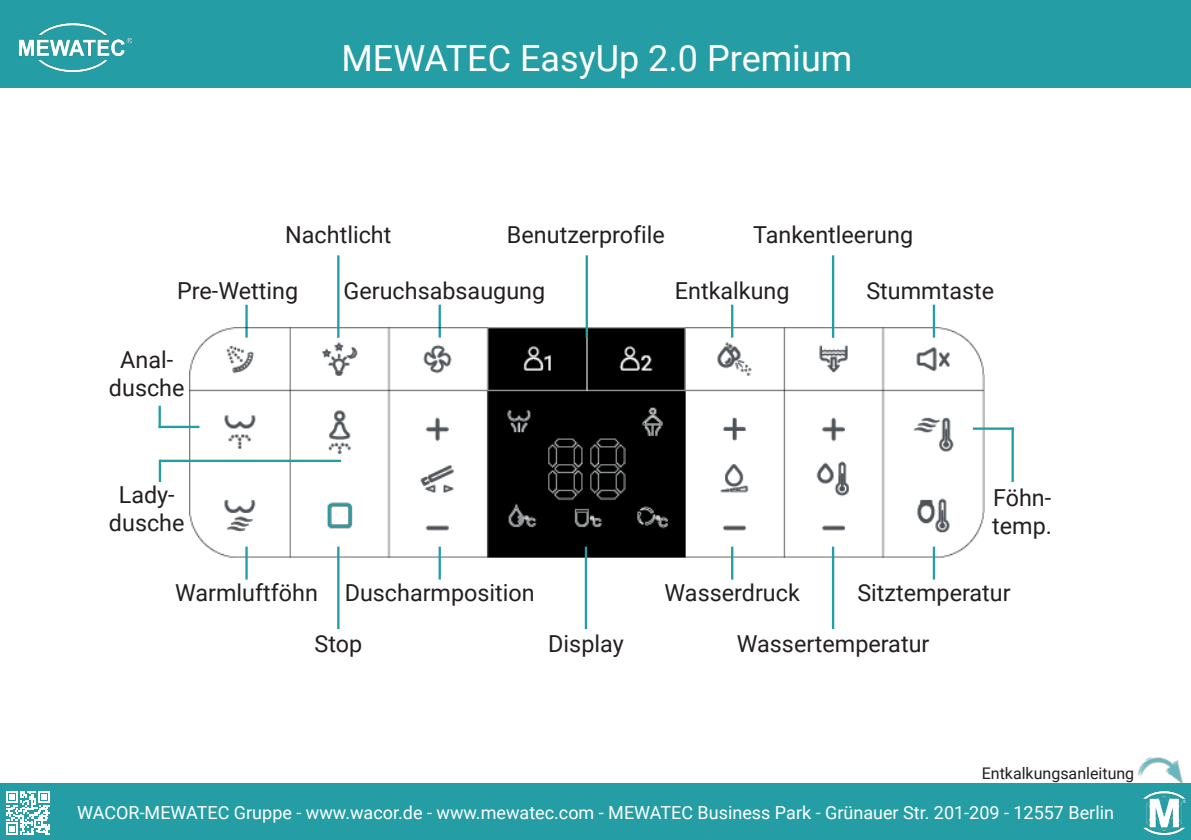
<style>
.page{position:relative;width:1191px;height:840px;background:#fff}
.page>*{position:absolute;margin:0;border:0;box-sizing:border-box;transform-origin:0 0}
.t1{font:36px "Roboto";color:#fff}
.t2{font:23.4px/28px "Roboto";color:#231f20}
.t3{font:18px "Roboto";color:#fff}
.t4{font:16px "Roboto";color:#231f20}
</style>
<div class="page">
<div style="left:0;top:782px;width:1191px;height:57px;background:#249ea4"></div>
<div style="left:0;top:0;width:1191px;height:88px;background:#249ea4"></div>
<img style="left:1143px;top:800px;width:42px;height:34px">
<hr style="left:245px;top:304px;width:3px;height:33px;background:#229ea5">
<hr style="left:438px;top:304px;width:3px;height:33px;background:#229ea5">
<img style="left:189px;top:328px;width:795px;height:230px">
<hr style="left:731px;top:304px;width:2px;height:33px;background:#229ea5">
<hr style="left:932px;top:304px;width:3px;height:33px;background:#229ea5">
<hr style="left:245px;top:546px;width:3px;height:33px;background:#229ea5">
<hr style="left:438px;top:546px;width:3px;height:33px;background:#229ea5">
<hr style="left:731px;top:546px;width:2px;height:33px;background:#229ea5">
<hr style="left:932px;top:546px;width:3px;height:33px;background:#229ea5">
<hr style="left:337px;top:255px;width:2px;height:82px;background:#229ea5">
<hr style="left:585px;top:255px;width:3px;height:82px;background:#229ea5">
<hr style="left:832px;top:255px;width:2px;height:82px;background:#229ea5">
<hr style="left:337px;top:546px;width:2px;height:82px;background:#229ea5">
<hr style="left:832px;top:546px;width:2px;height:82px;background:#229ea5">
<hr style="left:973px;top:427px;width:40px;height:2px;background:#229ea5">
<hr style="left:585px;top:546px;width:2px;height:82px;background:#229ea5">
<hr style="left:1011px;top:427px;width:2px;height:55px;background:#229ea5">
<hr style="left:159px;top:425px;width:40px;height:3px;background:#229ea5">
<hr style="left:158px;top:405px;width:3px;height:23px;background:#229ea5">
<hr style="left:160px;top:459px;width:181px;height:3px;background:#229ea5">
<hr style="left:159px;top:459px;width:2px;height:23px;background:#229ea5">
<svg style="left:6px;top:791px;width:44px;height:43px"></svg>
<img style="left:1131px;top:757px;width:57px;height:43px">
<img style="left:19px;top:24px;width:112px;height:47px">
<h1 class="t1" style="left:341px;top:33px;width:512px">MEWATEC EasyUp 2.0 Premium</h1>
<p class="t2" style="left:507px;top:219px;width:159px">Benutzerprofile</p>
<p class="t2" style="left:285px;top:219px;width:108px">Nachtlicht</p>
<p class="t2" style="left:343px;top:276px;width:203px">Geruchsabsaugung</p>
<p class="t2" style="left:177px;top:276px;width:122px">Pre-Wetting</p>
<p class="t2" style="left:753px;top:219px;width:161px">Tankentleerung</p>
<p class="t2" style="left:866px;top:276px;width:129px">Stummtaste</p>
<p class="t2" style="left:675px;top:276px;width:116px">Entkalkung</p>
<p class="t2" style="left:109px;top:344px;width:77px;text-align:center">Anal&shy;dusche</p>
<p class="t2" style="left:109px;top:480px;width:77px;text-align:center">Lady&shy;dusche</p>
<p class="t2" style="left:992px;top:482px;width:61px">Föhn&shy;temp.</p>
<p class="t2" style="left:314px;top:566px;width:49px;line-height:50.8px;text-indent:-139px">Warmluftföhn<br>Stop</p>
<p class="t2" style="left:345px;top:577px;width:192px">Duscharmposition</p>
<p class="t2" style="left:548px;top:628px;width:77px">Display</p>
<p class="t2" style="left:737px;top:566px;width:194px;line-height:50.8px;text-indent:-72px">Wasserdruck<br>Wassertemperatur</p>
<p class="t2" style="left:857px;top:577px;width:155px">Sitztemperatur</p>
<p class="t4" style="left:981px;top:761px;width:154px">Entkalkungsanleitung</p>
<p class="t3" style="left:77px;top:799px;width:1038px">WACOR-MEWATEC Gruppe - www.wacor.de - www.mewatec.com - MEWATEC Business Park - Grünauer Str. 201-209 - 12557 Berlin</p>
</div>
